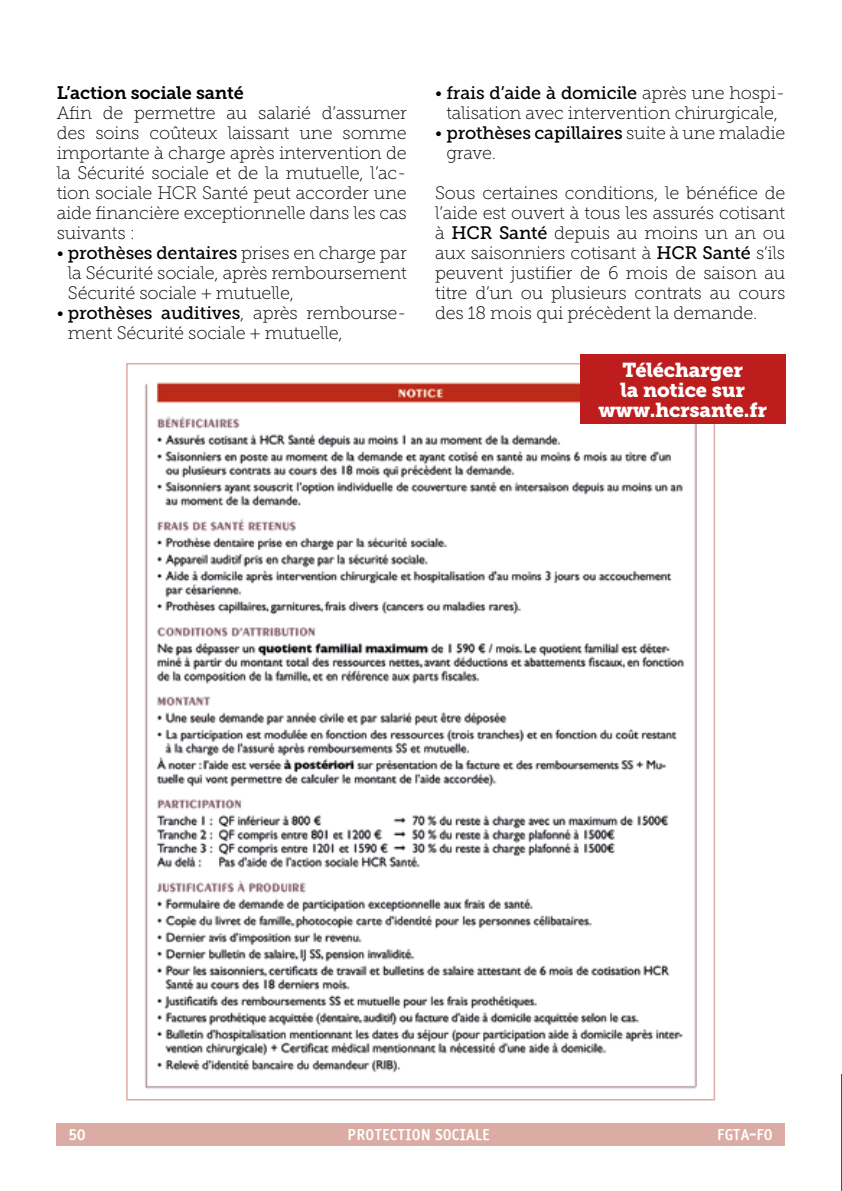
<style>
.page{position:relative;width:842px;height:1191px;background:#fff}
.page>*{position:absolute;margin:0;border:0;box-sizing:border-box;transform-origin:0 0}
.t1{font:20px/20px "Museo Slab 900";letter-spacing:-.01em;color:#fff;text-align:center}
.t2{font:18px/20px "Museo Slab 100";letter-spacing:-.01em;color:#000;text-align:justify}
.t3{font:18px "Museo Slab 500";letter-spacing:-.01em;color:#000}
.t4{font:18px "Museo Slab 700";letter-spacing:-.01em;color:#000}
.t5{font:16px "Saturday Sans ICG Bold";color:#fff}
.s1{font-family:"Museo Slab 500"}
.s2{font-family:"Museo Slab 100"}
</style>
<div class="page">
<div style="left:57px;top:1123px;width:728px;height:22px;background:#dbaca4"></div>
<img style="left:145px;top:382px;width:552px;height:707px">
<div style="left:580px;top:354px;width:205px;height:70px;background:#bd1d1d"></div>
<p class="t4" style="left:57px;top:82px;width:189px">L’action sociale santé</p>
<p class="t2" style="left:57px;top:102px;width:352px">Afin de permettre au salarié d’assumer des soins coûteux laissant une somme importante à charge après intervention de la Sécurité sociale et de la mutuelle, l’ac&shy;tion sociale HCR Santé peut accorder une aide financière exceptionnelle dans les cas suivants :</p>
<p class="t2" style="left:68px;top:242px;width:340px;text-indent:-11px">• <span class="s1">prothèses dentaires</span> prises en charge par la Sécurité sociale, après remboursement Sécurité sociale + mutuelle,</p>
<p class="t3" style="left:57px;top:302px;width:352px"><span class="s2">•</span> prothèses auditives<span class="s2">, après rembourse-</span></p>
<p class="t2" style="left:68px;top:322px;width:276px">ment Sécurité sociale + mutuelle,</p>
<p class="t3" style="left:435px;top:82px;width:352px"><span class="s2">•</span> frais d’aide à domicile <span class="s2">après une hospi-</span></p>
<p class="t2" style="left:446px;top:102px;width:333px">talisation avec intervention chirurgicale,</p>
<p class="t3" style="left:435px;top:122px;width:352px"><span class="s2">•</span> prothèses capillaires <span class="s2">suite à une maladie</span></p>
<p class="t2" style="left:446px;top:142px;width:51px">grave.</p>
<p class="t2" style="left:435px;top:182px;width:352px">Sous certaines conditions, le bénéfice de l’aide est ouvert à tous les assurés cotisant à <span class="s1">HCR Santé</span> depuis au moins un an ou aux saisonniers cotisant à <span class="s1">HCR Santé</span> s’ils peuvent justifier de 6 mois de saison au titre d’un ou plusieurs contrats au cours des 18 mois qui précèdent la demande.</p>
<p class="t1" style="left:598px;top:360px;width:170px">Télécharger<br>la notice sur www.hcrsante.fr</p>
<p class="t5" style="left:69px;top:1125px;width:18px">50</p>
<p class="t5" style="left:348px;top:1125px;width:144px">PROTECTION SOCIALE</p>
<p class="t5" style="left:717px;top:1125px;width:57px">FGTA-FO</p>
</div>
